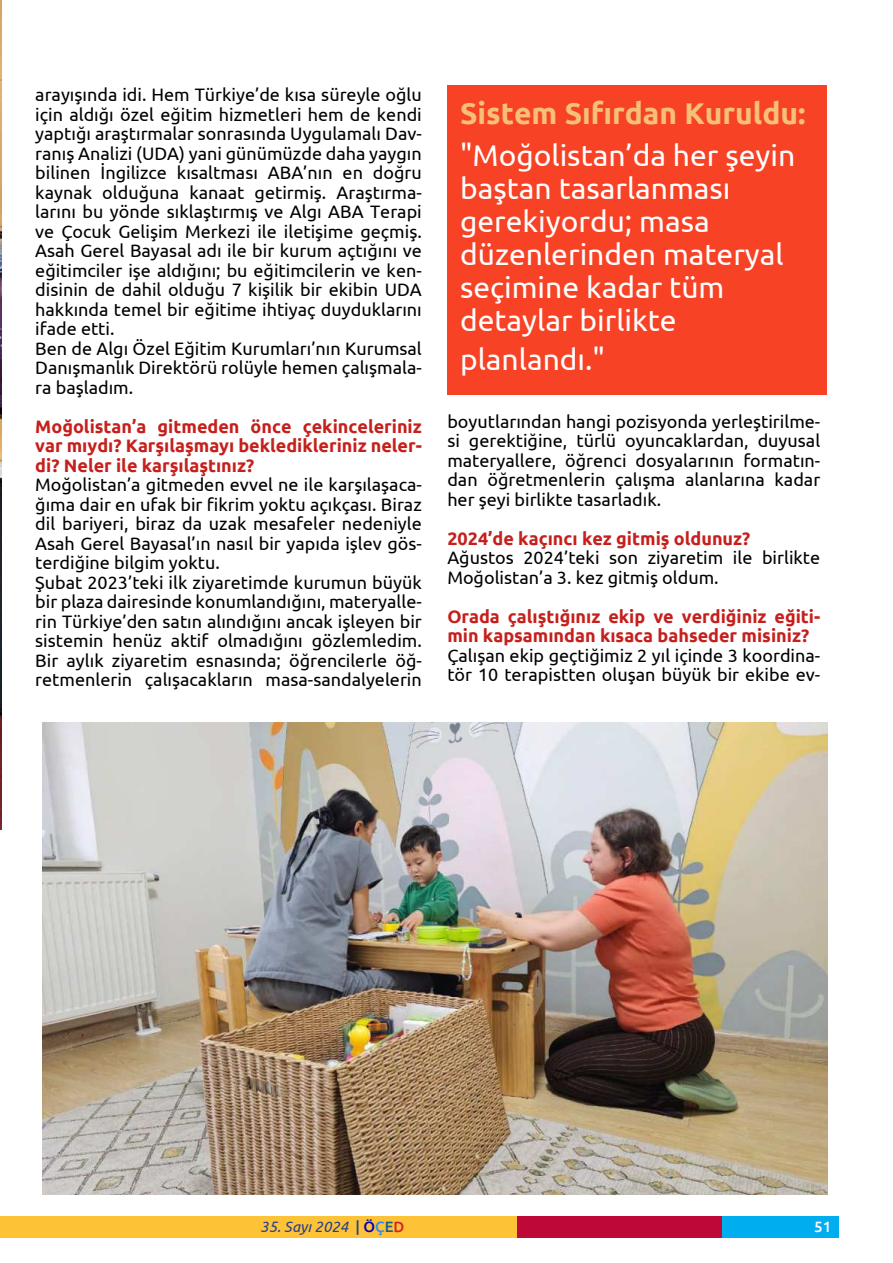
<style>
.page{position:relative;width:893px;height:1263px;background:#fff}
.page>*{position:absolute;margin:0;border:0;box-sizing:border-box;transform-origin:0 0}
.t1{font:30px/33px "Ubuntu";color:#fff}
.t2{font:700 30px "Ubuntu";color:#f6c076}
.t3{font:18px/19.5px "Ubuntu";color:#000}
.t4{font:700 18px/19.5px "Ubuntu";color:#c5201c;text-align:justify}
.t5{font:italic 15px "Ubuntu";color:#253f8e}
.t6{font:500 15px "Ubuntu";color:#fff}
.s1{font-weight:500;font-style:normal}
.s2{font-weight:500;font-style:normal;color:#0400b3}
.s3{font-weight:500;font-style:normal;color:#298ff2}
.s4{font-weight:500;font-style:normal;color:#185d90}
.s5{font-weight:500;font-style:normal;color:#d1232a}
</style>
<div class="page">
<div style="left:0;top:1216px;width:517px;height:22px;background:#fec237"></div>
<div style="left:517px;top:1216px;width:206px;height:22px;background:#be0938"></div>
<div style="left:723px;top:1216px;width:116px;height:22px;background:#00aeef"></div>
<img style="left:0;top:0;width:1px;height:829px">
<img style="left:42px;top:723px;width:785px;height:472px">
<div style="left:447px;top:85px;width:380px;height:309px;background:#f74225"></div>
<p class="t3" style="left:35px;top:84px;width:388px">arayışında idi. Hem Türkiye’de kısa süreyle oğlu için aldığı özel eğitim hizmetleri hem de kendi yaptığı araştırmalar sonrasında Uygulamalı Dav&shy;ranış Analizi (UDA) yani günümüzde daha yaygın bilinen İngilizce kısaltması ABA’nın en doğru kaynak olduğuna kanaat getirmiş. Araştırma&shy;larını bu yönde sıklaştırmış ve Algı ABA Terapi ve Çocuk Gelişim Merkezi ile iletişime geçmiş.<br>Asah Gerel Bayasal adı ile bir kurum açtığını ve eğitimciler işe aldığını; bu eğitimcilerin ve ken&shy;disinin de dahil olduğu 7 kişilik bir ekibin UDA hakkında temel bir eğitime ihtiyaç duyduklarını ifade etti.<br>Ben de Algı Özel Eğitim Kurumları’nın Kurumsal Danışmanlık Direktörü rolüyle hemen çalışmala&shy;ra başladım.</p>
<p class="t4" style="left:35px;top:416px;width:388px">Moğolistan’a gitmeden önce çekinceleriniz var mıydı? Karşılaşmayı bekledikleriniz neler&shy;di? Neler ile karşılaştınız?</p>
<p class="t3" style="left:35px;top:474px;width:388px">Moğolistan’a gitmeden evvel ne ile karşılaşaca&shy;ğıma dair en ufak bir fikrim yoktu açıkçası. Biraz dil bariyeri, biraz da uzak mesafeler nedeniyle Asah Gerel Bayasal’ın nasıl bir yapıda işlev gös&shy;terdiğine bilgim yoktu.<br>Şubat 2023’teki ilk ziyaretimde kurumun büyük bir plaza dairesinde konumlandığını, materyalle&shy;rin Türkiye’den satın alındığını ancak işleyen bir sistemin henüz aktif olmadığını gözlemledim.<br>Bir aylık ziyaretim esnasında; öğrencilerle öğ&shy;retmenlerin çalışacakların masa-sandalyelerin</p>
<h1 class="t2" style="left:460px;top:95px;width:347px">Sistem Sıfırdan Kuruldu:</h1>
<h1 class="t1" style="left:460px;top:138px;width:337px">"Moğolistan’da her şeyin baştan tasarlanması gerekiyordu; masa düzenlerinden materyal seçimine kadar tüm detaylar birlikte</h1>
<h1 class="t1" style="left:460px;top:342px;width:146px">planlandı."</h1>
<p class="t3" style="left:447px;top:411px;width:374px;text-align:justify">boyutlarından hangi pozisyonda yerleştirilme&shy;si gerektiğine, türlü oyuncaklardan, duyusal materyallere, öğrenci dosyalarının formatın&shy;dan öğretmenlerin çalışma alanlarına kadar her şeyi birlikte tasarladık.</p>
<p class="t4" style="left:447px;top:528px;width:305px">2024’de kaçıncı kez gitmiş oldunuz?</p>
<p class="t3" style="left:447px;top:547px;width:374px">Ağustos 2024’teki son ziyaretim ile birlikte<br>Moğolistan’a 3. kez gitmiş oldum.</p>
<p class="t4" style="left:447px;top:606px;width:374px">Orada çalıştığınız ekip ve verdiğiniz eğiti&shy;min kapsamından kısaca bahseder misiniz?</p>
<p class="t3" style="left:447px;top:645px;width:374px">Çalışan ekip geçtiğimiz 2 yıl içinde 3 koordina&shy;tör 10 terapistten oluşan büyük bir ekibe ev-</p>
<p class="t5" style="left:260px;top:1217px;width:146px">35. Sayı 2024 <span class="s1">|</span> <span class="s2">Ö</span><span class="s3">Ç</span><span class="s4">E</span><span class="s5">D</span></p>
<p class="t6" style="left:814px;top:1218px;width:19px">51</p>
</div>
